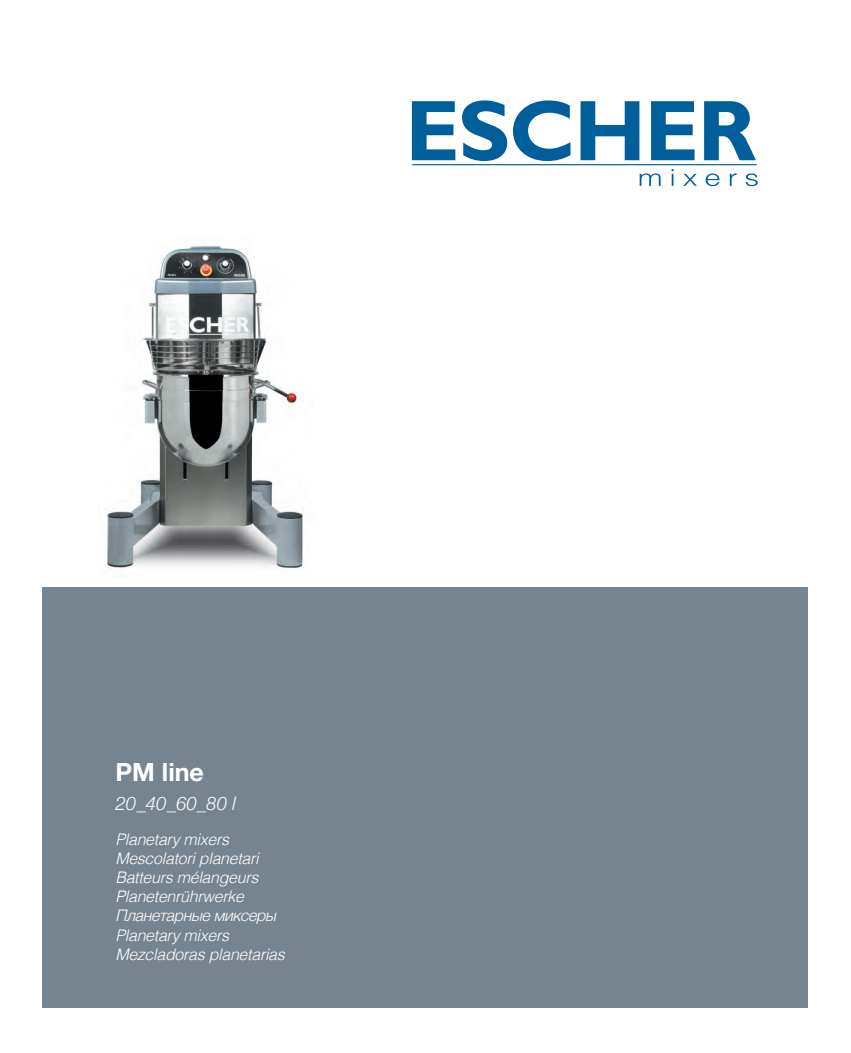
<style>
.page{position:relative;width:851px;height:1053px;background:#fff}
.page>*{position:absolute;margin:0;border:0;box-sizing:border-box;transform-origin:0 0}
.t1{font:700 25px "Helvetica Neue";color:#fff}
.t2{font:italic 300 18.75px "Helvetica Neue";color:#fff}
.t3{font:italic 300 16px/19.1px "Helvetica";letter-spacing:-.015em;color:#fff}
</style>
<div class="page">
<svg style="left:412px;top:101px;width:43px;height:59px"></svg>
<svg style="left:462px;top:100px;width:45px;height:61px"></svg>
<svg style="left:513px;top:100px;width:57px;height:61px"></svg>
<svg style="left:580px;top:101px;width:59px;height:59px"></svg>
<svg style="left:651px;top:101px;width:43px;height:59px"></svg>
<svg style="left:704px;top:101px;width:51px;height:59px"></svg>
<hr style="left:412px;top:164px;width:344px;height:1px;background:#005e9a">
<svg style="left:639px;top:173px;width:21px;height:13px"></svg>
<svg style="left:671px;top:169px;width:2px;height:17px"></svg>
<svg style="left:683px;top:174px;width:13px;height:12px"></svg>
<svg style="left:705px;top:173px;width:14px;height:13px"></svg>
<svg style="left:729px;top:173px;width:7px;height:13px"></svg>
<svg style="left:745px;top:173px;width:12px;height:13px"></svg>
<img style="left:106px;top:245px;width:197px;height:324px">
<div style="left:43px;top:587px;width:765px;height:420px;background:#76848f"></div>
<h1 class="t1" style="left:115px;top:756px;width:90px">PM line</h1>
<p class="t2" style="left:115px;top:791px;width:122px">20_40_60_80 l</p>
<p class="t3" style="left:115px;top:830px;width:171px">Planetary mixers<br>Mescolatori planetari<br>Batteurs mélangeurs<br>Planetenrührwerke<br>Планетарные миксеры<br>Planetary mixers<br>Mezcladoras planetarias</p>
</div>
